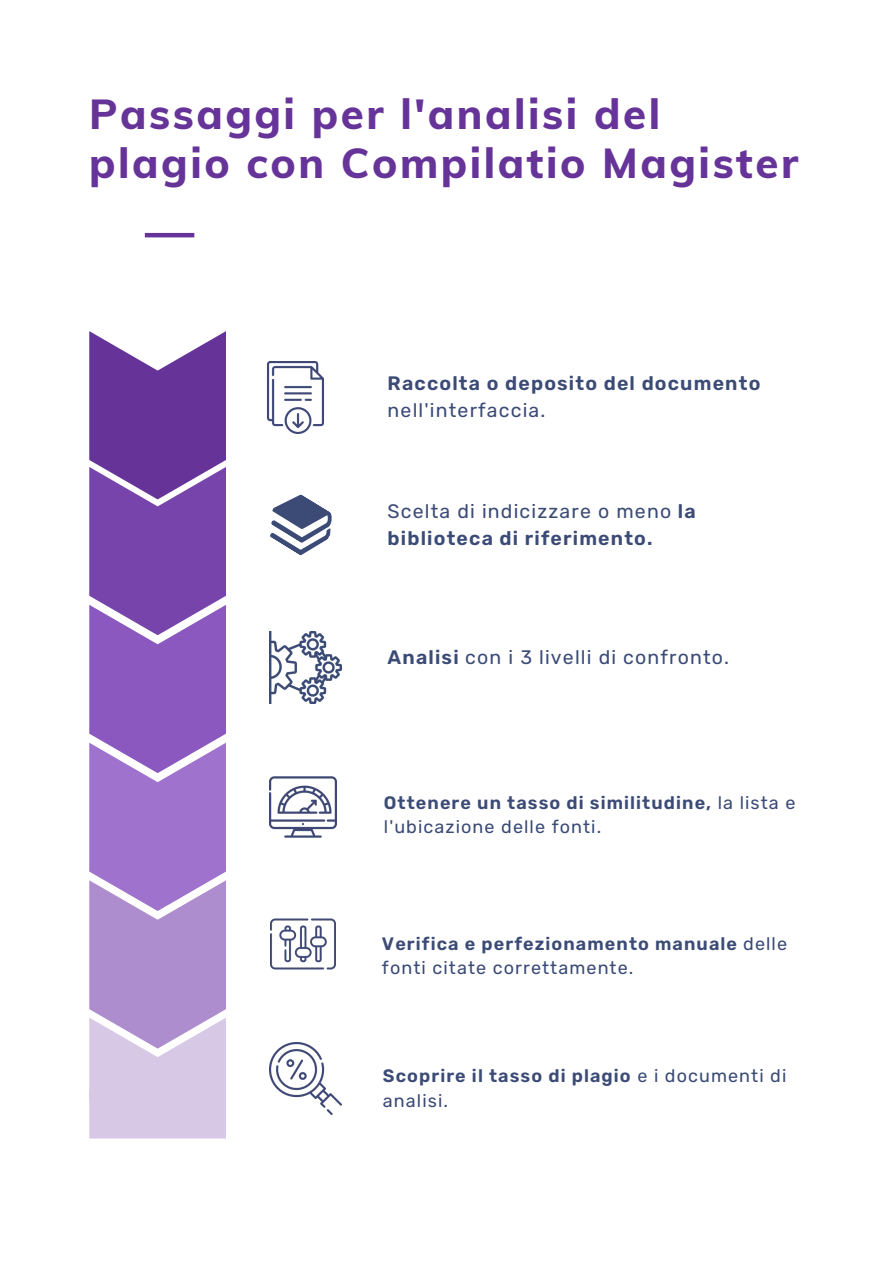
<style>
.page{position:relative;width:893px;height:1264px;background:#fff}
.page>*{position:absolute;margin:0;border:0;box-sizing:border-box;transform-origin:0 0}
.t1{font:800 42px/49.5px "Muli";letter-spacing:.06em;color:#639}
.t2{font:600 19.5px/27px "Rubik";letter-spacing:.06em;color:#3b4b76}
.t3{font:19.5px "Rubik";letter-spacing:.06em;color:#3b4b76}
.t4{font:600 18px/24.8px "Rubik";letter-spacing:.06em;color:#3b4b76}
.t5{font:18px/24.8px "Rubik";letter-spacing:.06em;color:#3b4b76}
.s1{font-weight:400}
.s2{font-weight:600}
</style>
<div class="page">
<svg style="left:89px;top:331px;width:137px;height:807px;background:#9d77c4"></svg>
<img style="left:267px;top:362px;width:57px;height:72px">
<svg style="left:270px;top:494px;width:62px;height:62px"></svg>
<img style="left:269px;top:631px;width:72px;height:72px">
<img style="left:269px;top:776px;width:67px;height:62px">
<img style="left:270px;top:918px;width:65px;height:52px">
<img style="left:269px;top:1042px;width:72px;height:72px">
<hr style="left:145px;top:233px;width:49px;height:4px;background:#639">
<h1 class="t1" style="left:89px;top:88px;width:710px">Passaggi per l'analisi del plagio con Compilatio Magister</h1>
<p class="t2" style="left:387px;top:369px;width:374px">Raccolta o deposito del documento</p>
<p class="t3" style="left:387px;top:398px;width:159px">nell'interfaccia.</p>
<p class="t2" style="left:387px;top:498px;width:309px"><span class="s1">Scelta di indicizzare o meno</span> la biblioteca di riferimento.</p>
<p class="t3" style="left:387px;top:646px;width:343px"><span class="s2">Analisi</span> con i 3 livelli di confronto.</p>
<p class="t5" style="left:384px;top:790px;width:413px"><span class="s2">Ottenere un tasso di similitudine,</span> la lista e l'ubicazione delle fonti.</p>
<p class="t4" style="left:382px;top:931px;width:406px">Verifica e perfezionamento manuale <span class="s1">delle fonti citate correttamente.</span></p>
<p class="t4" style="left:383px;top:1063px;width:405px">Scoprire il tasso di plagio <span class="s1">e i documenti di analisi.</span></p>
</div>
